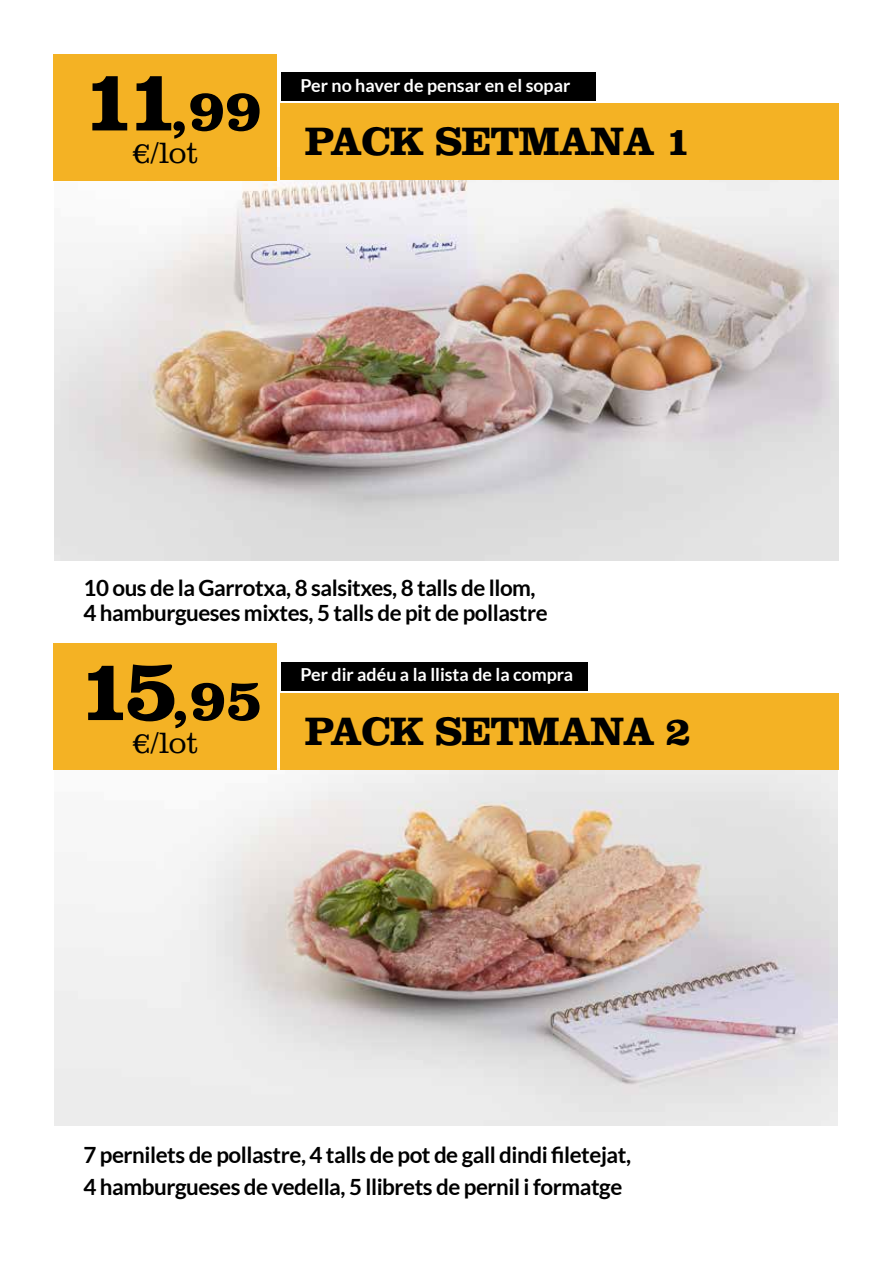
<style>
.page{position:relative;width:893px;height:1263px;background:#fff}
.page>*{position:absolute;margin:0;border:0;box-sizing:border-box;transform-origin:0 0}
.t1{font:700 89.7px "Clarendon LT Std";color:#000}
.t2{font:700 60px "Clarendon LT Std";color:#000}
.t3{font:700 41.1px "Clarendon LT Std";letter-spacing:-.025em;color:#000}
.t4{font:300 30.6px "Clarendon LT Std";color:#000}
.t5{font:700 22.35px/24.9px "Lato";letter-spacing:-.02em;color:#000}
.t6{font:700 17.85px "Lato";color:#fff}
.s1{font-size:89.7px}
</style>
<div class="page">
<img style="left:54px;top:768px;width:783px;height:358px">
<img style="left:54px;top:167px;width:785px;height:393px">
<div style="left:281px;top:104px;width:558px;height:76px;background:#f4b224"></div>
<div style="left:281px;top:693px;width:558px;height:77px;background:#f4b224"></div>
<div style="left:53px;top:54px;width:224px;height:126px;background:#f4b224"></div>
<div style="left:53px;top:644px;width:224px;height:126px;background:#f4b224"></div>
<div style="left:281px;top:72px;width:314px;height:29px;background:#000"></div>
<div style="left:281px;top:662px;width:306px;height:28px;background:#000"></div>
<h1 class="t1" style="left:110px;top:46px;width:111px">25</h1>
<h2 class="t2" style="left:82px;top:74px;width:181px"><span class="s1">11</span>,99</h2>
<h3 class="t4" style="left:132px;top:135px;width:68px">€/lot</h3>
<p class="t6" style="left:300px;top:75px;width:271px">Per no haver de pensar en el sopar</p>
<p class="t6" style="left:308px;top:75px;width:145px">5 kg de carn mixta</p>
<h3 class="t3" style="left:305px;top:116px;width:388px">PACK SETMANA 1</h3>
<h3 class="t3" style="left:305px;top:116px;width:365px">MINI BARBACOA</h3>
<p class="t5" style="left:83px;top:575px;width:466px">10 ous de la Garrotxa, 8 salsitxes, 8 talls de llom,<br>4 hamburgueses mixtes, 5 talls de pit de pollastre</p>
<h2 class="t2" style="left:78px;top:664px;width:187px"><span class="s1">15</span>,95</h2>
<h3 class="t4" style="left:132px;top:725px;width:68px">€/lot</h3>
<h1 class="t1" style="left:110px;top:636px;width:111px">25</h1>
<p class="t6" style="left:300px;top:664px;width:274px">Per dir adéu a la llista de la compra</p>
<p class="t6" style="left:308px;top:664px;width:145px">5 kg de carn mixta</p>
<h3 class="t3" style="left:305px;top:706px;width:388px">PACK SETMANA 2</h3>
<h3 class="t3" style="left:305px;top:706px;width:365px">MINI BARBACOA</h3>
<p class="t5" style="left:83px;top:1138px;width:549px;line-height:32px">7 pernilets de pollastre, 4 talls de pot de gall dindi filetejat,<br>4 hamburgueses de vedella, 5 llibrets de pernil i formatge</p>
</div>
